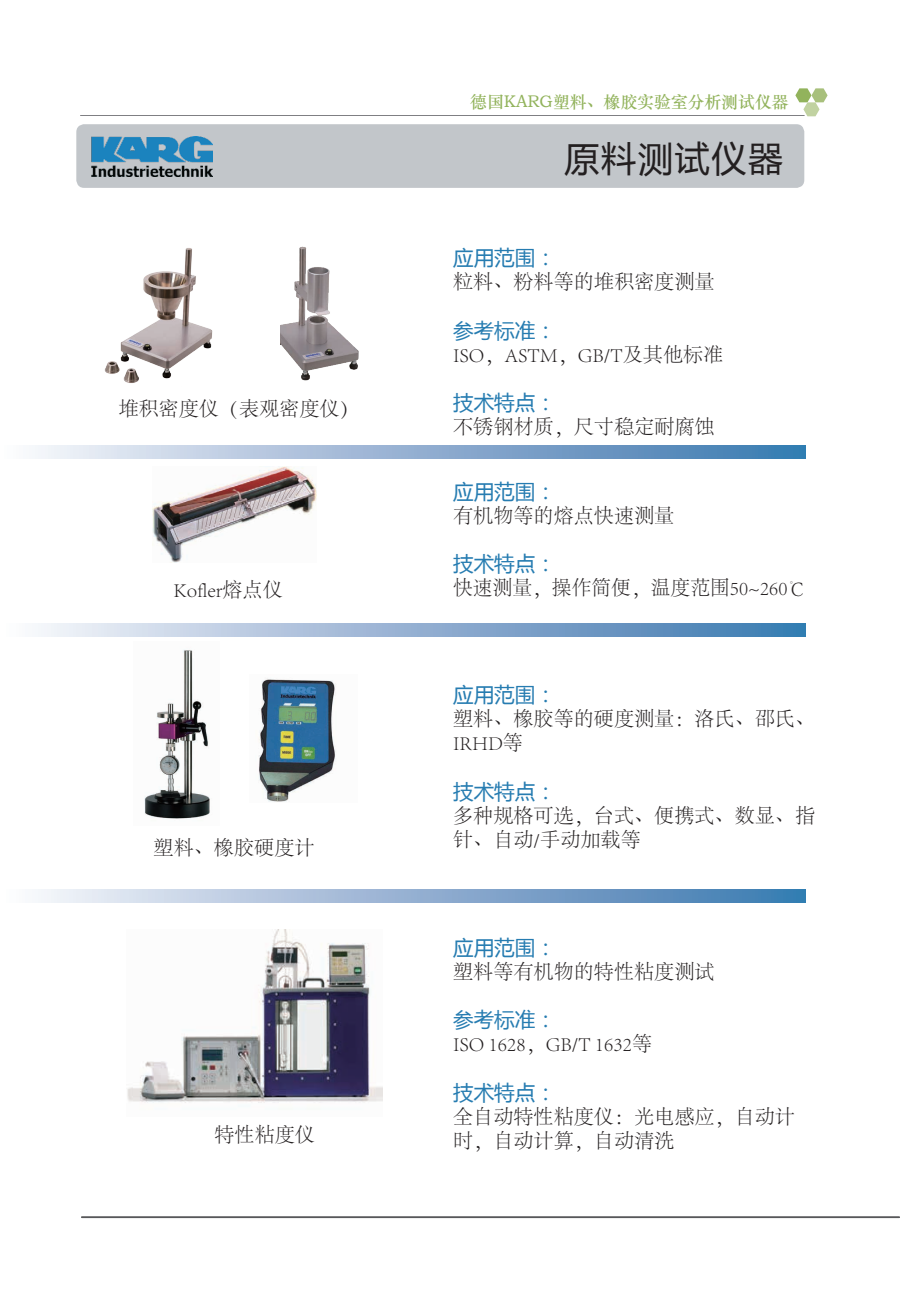
<style>
.page{position:relative;width:906px;height:1289px;background:#fff}
.page>*{position:absolute;margin:0;border:0;box-sizing:border-box;transform-origin:0 0}
.t1{font:34.95px "Microsoft Ya Hei";letter-spacing:.05em;color:#231f20}
.t2{font:20.55px "Microsoft Ya Hei";color:#267cb1}
.t3{font:300 20.1px/24.2px "Adobe Song Std";color:#231f20}
.t4{font:16.8px "ST Zhongsong";color:#92b35c}
</style>
<div class="page">
<img style="left:104px;top:248px;width:109px;height:135px">
<img style="left:280px;top:246px;width:79px;height:135px">
<img style="left:153px;top:466px;width:163px;height:96px">
<img style="left:127px;top:929px;width:255px;height:174px">
<svg style="left:38px;top:889px;width:767px;height:13px;background:#93b2d2"></svg>
<svg style="left:35px;top:446px;width:770px;height:13px;background:#93b1d2"></svg>
<img style="left:144px;top:649px;width:66px;height:170px">
<img style="left:258px;top:678px;width:78px;height:124px">
<svg style="left:38px;top:623px;width:767px;height:13px;background:#93b2d2"></svg>
<div style="left:76px;top:124px;width:728px;height:64px;background:#c2c6ca;border-radius:8px"></div>
<svg style="left:80px;top:88px;width:747px;height:28px"></svg>
<img style="left:92px;top:136px;width:121px;height:40px">
<div style="left:81px;top:1216px;width:819px;height:1px;border:1px solid #57585a"></div>
<p class="t3" style="left:118px;top:397px;width:243px">堆积密度仪（表观密度仪）</p>
<p class="t3" style="left:173px;top:578px;width:111px">Kofler熔点仪</p>
<p class="t3" style="left:154px;top:836px;width:162px">塑料、橡胶硬度计</p>
<p class="t3" style="left:214px;top:1122px;width:102px">特性粘度仪</p>
<p class="t4" style="left:470px;top:90px;width:320px">德国KARG塑料、橡胶实验室分析测试仪器</p>
<p class="t1" style="left:564px;top:135px;width:220px">原料测试仪器</p>
<p class="t2" style="left:453px;top:244px;width:104px">应用范围：</p>
<p class="t3" style="left:453px;top:271px;width:263px">粒料、粉料等的堆积密度测量</p>
<p class="t2" style="left:453px;top:316px;width:104px">参考标准：</p>
<p class="t3" style="left:453px;top:343px;width:272px">ISO，ASTM，GB/T及其他标准</p>
<p class="t2" style="left:453px;top:389px;width:104px">技术特点：</p>
<p class="t3" style="left:453px;top:415px;width:263px">不锈钢材质，尺寸稳定耐腐蚀</p>
<p class="t2" style="left:453px;top:477px;width:104px">应用范围：</p>
<p class="t3" style="left:453px;top:504px;width:223px">有机物等的熔点快速测量</p>
<p class="t2" style="left:453px;top:550px;width:104px">技术特点：</p>
<p class="t3" style="left:453px;top:576px;width:355px">快速测量，操作简便，温度范围50~260℃</p>
<p class="t2" style="left:453px;top:680px;width:104px">应用范围：</p>
<p class="t3" style="left:453px;top:707px;width:363px">塑料、橡胶等的硬度测量：洛氏、邵氏、<br>IRHD等</p>
<p class="t2" style="left:453px;top:777px;width:104px">技术特点：</p>
<p class="t3" style="left:453px;top:804px;width:363px">多种规格可选，台式、便携式、数显、指针、自动/手动加载等</p>
<p class="t2" style="left:453px;top:933px;width:104px">应用范围：</p>
<p class="t3" style="left:453px;top:960px;width:263px">塑料等有机物的特性粘度测试</p>
<p class="t2" style="left:453px;top:1005px;width:104px">参考标准：</p>
<p class="t3" style="left:453px;top:1032px;width:200px">ISO 1628，GB/T 1632等</p>
<p class="t2" style="left:453px;top:1078px;width:104px">技术特点：</p>
<p class="t3" style="left:453px;top:1104px;width:343px">全自动特性粘度仪：光电感应，自动计时，自动计算，自动清洗</p>
</div>
